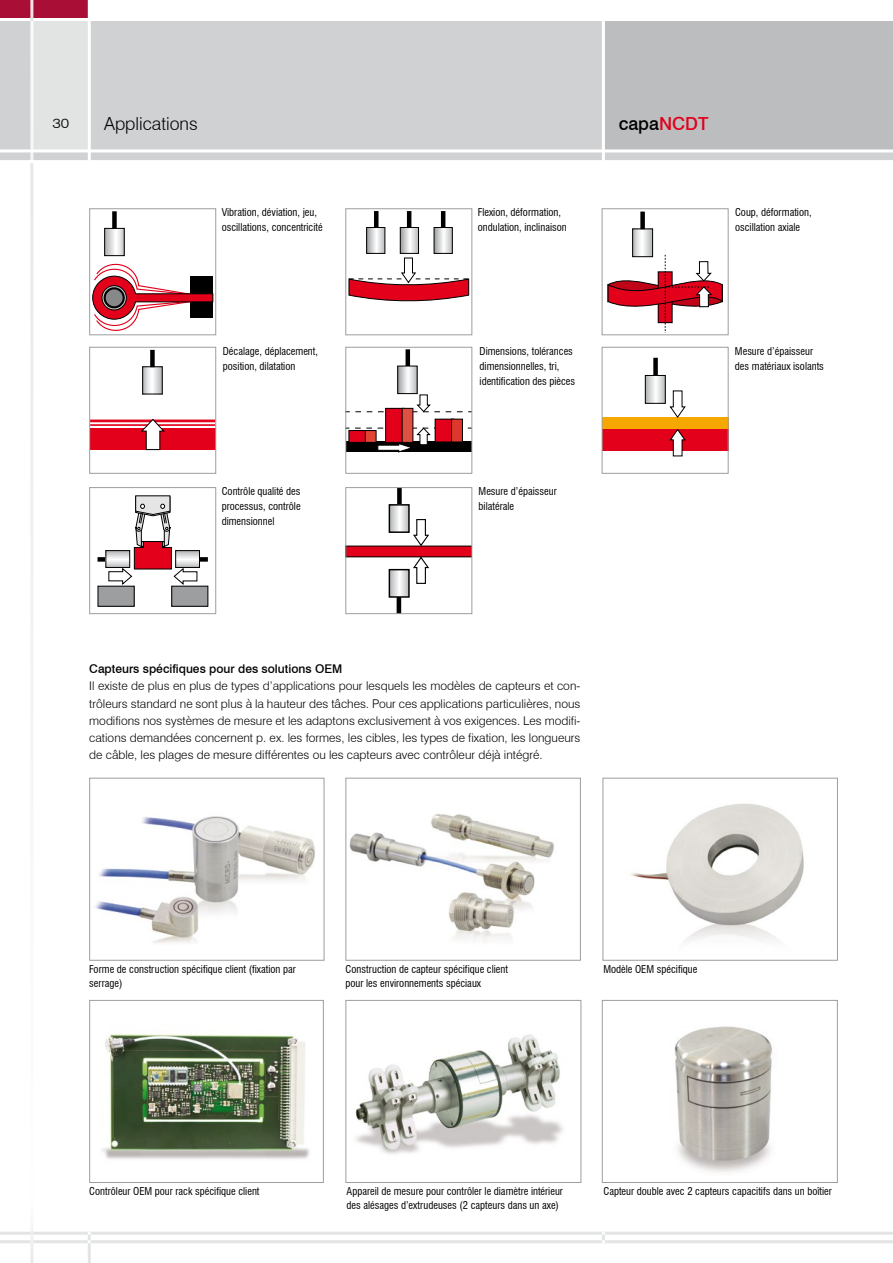
<style>
.page{position:relative;width:893px;height:1263px;background:#fff}
.page>*{position:absolute;margin:0;border:0;box-sizing:border-box;transform-origin:0 0}
.t1{font:300 18px "Swiss 721 BT";color:#000}
.t2{font:500 18px "Swiss 721 BT";color:#000}
.t3{font:300 13.5px "Swiss 721 BT";color:#000;scale:1.18 1}
.t4{font:300 12px/17.2px "Swiss 721 BT";color:#000;text-align:justify}
.t5{font:500 12px "Swiss 721 BT";color:#000}
.t6{font:condensed 10.5px/15px "Swiss 721 BT";color:#000}
.s1{color:#e2001a}
</style>
<div class="page">
<div style="left:0;top:21px;width:893px;height:141px;background:#d0d1d2"></div>
<div style="left:605px;top:21px;width:288px;height:128px;background:#bbbdbe"></div>
<div style="left:32px;top:21px;width:57px;height:130px;background:#e2e3e3"></div>
<div style="left:0;top:0;width:89px;height:18px;background:#a90f36"></div>
<hr style="left:88px;top:0;width:3px;height:163px;background:#fff">
<hr style="left:602px;top:17px;width:3px;height:145px;background:#fff">
<hr style="left:0;top:149px;width:893px;height:3px;background:#fff">
<hr style="left:0;top:160px;width:893px;height:3px;background:#fff">
<hr style="left:0;top:1240px;width:893px;height:3px;background:#e3e4e4">
<hr style="left:0;top:1232px;width:893px;height:3px;background:#e3e4e4">
<hr style="left:88px;top:1232px;width:3px;height:31px;background:#e3e4e4">
<svg style="left:602px;top:1232px;width:3px;height:11px"></svg>
<hr style="left:30px;top:0;width:3px;height:1204px;background:#e3e4e4">
<hr style="left:30px;top:1199px;width:3px;height:64px;background:#e3e4e4">
<img style="left:95px;top:816px;width:221px;height:128px">
<div style="left:89px;top:778px;width:235px;height:183px;border:1px solid #9c9e9f"></div>
<img style="left:349px;top:814px;width:206px;height:127px">
<div style="left:345px;top:778px;width:236px;height:183px;border:1px solid #9c9e9f"></div>
<img style="left:631px;top:803px;width:173px;height:139px">
<div style="left:603px;top:778px;width:235px;height:183px;border:1px solid #9c9e9f"></div>
<img style="left:675px;top:1026px;width:98px;height:146px">
<div style="left:602px;top:1000px;width:236px;height:183px;border:1px solid #9c9e9f"></div>
<img style="left:355px;top:1034px;width:208px;height:120px">
<div style="left:345px;top:1000px;width:236px;height:183px;border:1px solid #9c9e9f"></div>
<img style="left:102px;top:1034px;width:208px;height:125px">
<div style="left:89px;top:1000px;width:235px;height:183px;border:1px solid #9c9e9f"></div>
<svg style="left:347px;top:394px;width:123px;height:19px"></svg>
<div style="left:386px;top:408px;width:18px;height:34px;background:#e2001a"></div>
<div style="left:385px;top:408px;width:20px;height:35px;border:1px solid #000"></div>
<div style="left:402px;top:408px;width:11px;height:34px;background:#df5142"></div>
<div style="left:435px;top:419px;width:19px;height:23px;background:#e2001a"></div>
<div style="left:452px;top:419px;width:10px;height:23px;background:#de382e"></div>
<div style="left:451px;top:419px;width:12px;height:23px;border:1px solid #000"></div>
<svg style="left:347px;top:427px;width:123px;height:26px"></svg>
<hr style="left:406px;top:349px;width:4px;height:18px;background:#000">
<svg style="left:399px;top:368px;width:16px;height:24px"></svg>
<div style="left:397px;top:366px;width:20px;height:28px;border:1px solid #000"></div>
<div style="left:345px;top:347px;width:127px;height:127px;border:1px solid #9c9e9f"></div>
<svg style="left:144px;top:368px;width:17px;height:24px"></svg>
<div style="left:142px;top:366px;width:21px;height:28px;border:1px solid #000"></div>
<div style="left:90px;top:428px;width:125px;height:22px;background:#e2001a"></div>
<hr style="left:90px;top:419px;width:125px;height:3px;background:#e2001a">
<hr style="left:90px;top:424px;width:125px;height:2px;background:#e2001a">
<svg style="left:140px;top:418px;width:25px;height:32px"></svg>
<div style="left:150px;top:350px;width:5px;height:17px;background:#000"></div>
<div style="left:89px;top:347px;width:127px;height:127px;border:1px solid #9c9e9f"></div>
<div style="left:602px;top:429px;width:126px;height:22px;background:#e2001a"></div>
<div style="left:602px;top:418px;width:126px;height:11px;background:#f7a800"></div>
<svg style="left:669px;top:428px;width:17px;height:29px"></svg>
<svg style="left:669px;top:390px;width:17px;height:28px"></svg>
<div style="left:653px;top:358px;width:5px;height:18px;background:#000"></div>
<svg style="left:647px;top:377px;width:17px;height:25px"></svg>
<div style="left:645px;top:375px;width:21px;height:29px;border:1px solid #000"></div>
<div style="left:602px;top:347px;width:126px;height:127px;border:1px solid #9c9e9f"></div>
<svg style="left:106px;top:230px;width:17px;height:24px"></svg>
<div style="left:104px;top:228px;width:21px;height:28px;border:1px solid #000"></div>
<div style="left:112px;top:211px;width:5px;height:18px;background:#000"></div>
<svg style="left:92px;top:263px;width:122px;height:68px"></svg>
<svg style="left:102px;top:286px;width:24px;height:24px"></svg>
<div style="left:102px;top:285px;width:25px;height:25px;border:1px solid #000;border-radius:50%"></div>
<div style="left:105px;top:288px;width:19px;height:19px;background:#87888a;border-radius:50%"></div>
<div style="left:104px;top:287px;width:21px;height:21px;border:2px solid #000;border-radius:50%"></div>
<div style="left:89px;top:208px;width:127px;height:127px;border:1px solid #9c9e9f"></div>
<svg style="left:349px;top:257px;width:120px;height:45px"></svg>
<hr style="left:407px;top:211px;width:4px;height:17px;background:#000">
<hr style="left:374px;top:211px;width:4px;height:17px;background:#000">
<hr style="left:441px;top:211px;width:4px;height:17px;background:#000">
<svg style="left:402px;top:229px;width:15px;height:23px"></svg>
<div style="left:400px;top:227px;width:19px;height:27px;border:1px solid #000"></div>
<svg style="left:436px;top:229px;width:15px;height:23px"></svg>
<div style="left:434px;top:227px;width:19px;height:27px;border:1px solid #000"></div>
<svg style="left:368px;top:229px;width:15px;height:23px"></svg>
<div style="left:366px;top:227px;width:19px;height:27px;border:1px solid #000"></div>
<div style="left:345px;top:208px;width:127px;height:127px;border:1px solid #9c9e9f"></div>
<svg style="left:634px;top:231px;width:17px;height:24px"></svg>
<div style="left:632px;top:229px;width:21px;height:28px;border:1px solid #000"></div>
<svg style="left:607px;top:255px;width:116px;height:78px"></svg>
<div style="left:640px;top:212px;width:5px;height:17px;background:#000"></div>
<div style="left:602px;top:208px;width:126px;height:127px;border:1px solid #9c9e9f"></div>
<div style="left:346px;top:546px;width:126px;height:11px;background:#e2001a"></div>
<svg style="left:412px;top:556px;width:18px;height:28px"></svg>
<svg style="left:412px;top:519px;width:18px;height:28px"></svg>
<div style="left:397px;top:488px;width:5px;height:17px;background:#000"></div>
<svg style="left:391px;top:506px;width:17px;height:25px"></svg>
<div style="left:389px;top:504px;width:21px;height:29px;border:1px solid #000"></div>
<hr style="left:397px;top:597px;width:4px;height:17px;background:#000">
<svg style="left:391px;top:571px;width:17px;height:25px"></svg>
<div style="left:389px;top:569px;width:21px;height:29px;border:1px solid #000"></div>
<div style="left:345px;top:487px;width:127px;height:127px;border:1px solid #9c9e9f"></div>
<div style="left:172px;top:586px;width:36px;height:20px;background:#9c9e9f"></div>
<div style="left:172px;top:586px;width:36px;height:20px;border:1px solid #000"></div>
<div style="left:98px;top:586px;width:36px;height:20px;background:#9c9e9f"></div>
<div style="left:98px;top:586px;width:36px;height:20px;border:1px solid #000"></div>
<svg style="left:108px;top:495px;width:90px;height:90px"></svg>
<div style="left:199px;top:557px;width:9px;height:5px;background:#000"></div>
<div style="left:98px;top:557px;width:8px;height:5px;background:#000"></div>
<svg style="left:107px;top:552px;width:21px;height:14px"></svg>
<div style="left:105px;top:550px;width:25px;height:18px;border:1px solid #000"></div>
<svg style="left:177px;top:552px;width:21px;height:14px"></svg>
<div style="left:175px;top:550px;width:25px;height:18px;border:1px solid #000"></div>
<div style="left:89px;top:487px;width:127px;height:127px;border:1px solid #9c9e9f"></div>
<p class="t3" style="left:52px;top:115px;width:16px">30</p>
<h1 class="t1" style="left:104px;top:113px;width:95px">Applications</h1>
<h1 class="t2" style="left:619px;top:113px;width:91px">capa<span class="s1">NCDT</span></h1>
<p class="t6" style="left:222px;top:205px;width:103px">Vibration, déviation, jeu, oscillations, concentricité</p>
<p class="t6" style="left:478px;top:205px;width:90px">Flexion, déformation, ondulation, inclinaison</p>
<p class="t6" style="left:735px;top:205px;width:78px">Coup, déformation, oscillation axiale</p>
<p class="t6" style="left:480px;top:344px;width:97px">Dimensions, tolérances dimensionnelles, tri, identification des pièces</p>
<p class="t6" style="left:223px;top:344px;width:97px">Décalage, déplacement, position, dilatation</p>
<p class="t6" style="left:735px;top:344px;width:90px">Mesure d’épaisseur des matériaux isolants</p>
<p class="t6" style="left:222px;top:484px;width:80px;text-align:justify">Contrôle qualité des processus, contrôle dimensionnel</p>
<p class="t6" style="left:479px;top:484px;width:80px">Mesure d’épaisseur bilatérale</p>
<p class="t5" style="left:89px;top:661px;width:254px">Capteurs spécifiques pour des solutions OEM</p>
<p class="t4" style="left:89px;top:677px;width:493px">Il existe de plus en plus de types d’applications pour lesquels les modèles de capteurs et con&shy;trôleurs standard ne sont plus à la hauteur des tâches. Pour ces applications particulières, nous modifions nos systèmes de mesure et les adaptons exclusivement à vos exigences. Les modifi&shy;cations demandées concernent p. ex. les formes, les cibles, les types de fixation, les longueurs de câble, les plages de mesure différentes ou les capteurs avec contrôleur déjà intégré.</p>
<p class="t6" style="left:89px;top:963px;width:208px;line-height:13.5px">Forme de construction spécifique client (fixation par serrage)</p>
<p class="t6" style="left:345px;top:963px;width:164px;line-height:13.5px">Construction de capteur spécifique client pour les environnements spéciaux</p>
<p class="t6" style="left:603px;top:962px;width:95px">Modèle OEM spécifique</p>
<p class="t6" style="left:89px;top:1184px;width:172px">Contrôleur OEM pour rack spécifique client</p>
<p class="t6" style="left:347px;top:1184px;width:218px">Appareil de mesure pour contrôler le diamètre intérieur</p>
<p class="t6" style="left:603px;top:1184px;width:230px">Capteur double avec 2 capteurs capacitifs dans un boîtier</p>
<p class="t6" style="left:347px;top:1197px;width:214px">des alésages d’extrudeuses (2 capteurs dans un axe)</p>
</div>
